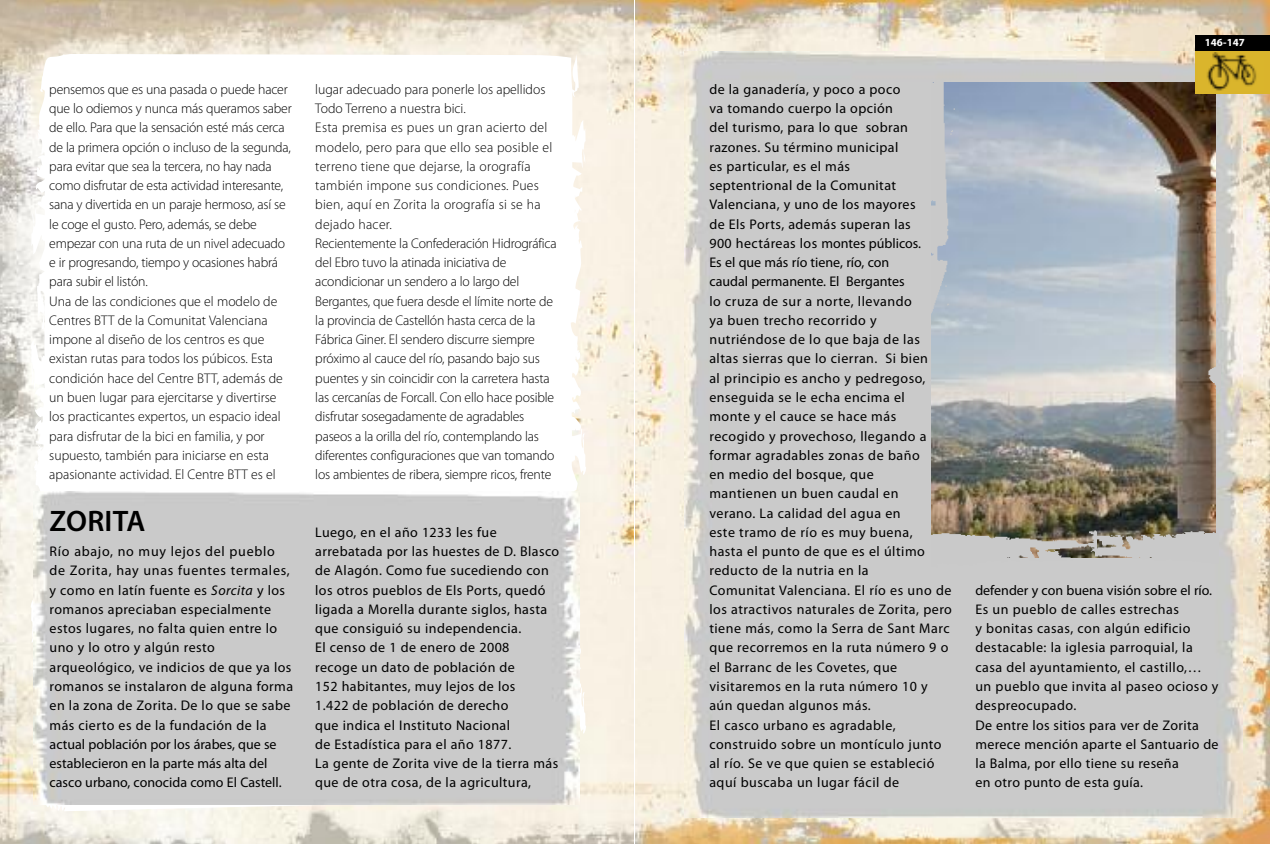
<style>
.page{position:relative;width:1270px;height:844px;background:#fff}
.page>*{position:absolute;margin:0;border:0;box-sizing:border-box;transform-origin:0 0}
.t1{font:600 29.75px "Myriad Pro";letter-spacing:.01em;color:#000}
.t2{font:14px/19.2px "Myriad Pro";letter-spacing:.03em;color:#000}
.t3{font:300 14px/19.2px "Myriad Pro";letter-spacing:-.015em;color:#000}
.t4{font:700 10.85px "Myriad Pro";color:#fff}
.s1{font-style:italic}
</style>
<div class="page">
<img style="left:635px;top:0;width:635px;height:843px">
<svg style="left:0;top:0;width:634px;height:843px;background:#e9e1d2"></svg>
<svg style="left:30px;top:53px;width:557px;height:758px"></svg>
<img style="left:684px;top:51px;width:558px;height:765px">
<img style="left:931px;top:83px;width:285px;height:432px">
<img style="left:932px;top:74px;width:28px;height:433px">
<img style="left:1095px;top:515px;width:123px;height:54px">
<img style="left:1187px;top:338px;width:33px;height:172px">
<img style="left:931px;top:509px;width:166px;height:59px">
<div style="left:1196px;top:51px;width:74px;height:43px;background:#dab42c"></div>
<img style="left:1207px;top:53px;width:50px;height:38px">
<div style="left:1196px;top:35px;width:74px;height:16px;background:#000"></div>
<div style="left:34px;top:491px;width:545px;height:313px;background:#cacaca"></div>
<p class="t3" style="left:49px;top:80px;width:244px">pensemos que es una pasada o puede hacer que lo odiemos y nunca más queramos saber de ello. Para que la sensación esté más cerca de la primera opción o incluso de la segunda, para evitar que sea la tercera, no hay nada como disfrutar de esta actividad interesante, sana y divertida en un paraje hermoso, así se le coge el gusto. Pero, además, se debe empezar con una ruta de un nivel adecuado e ir progresando, tiempo y ocasiones habrá para subir el listón.<br>Una de las condiciones que el modelo de Centres BTT de la Comunitat Valenciana impone al diseño de los centros es que existan rutas para todos los púbicos. Esta condición hace del Centre BTT, además de un buen lugar para ejercitarse y divertirse los practicantes expertos, un espacio ideal para disfrutar de la bici en familia, y por supuesto, también para iniciarse en esta apasionante actividad. El Centre BTT es el</p>
<p class="t3" style="left:315px;top:80px;width:243px">lugar adecuado para ponerle los apellidos Todo Terreno a nuestra bici.<br>Esta premisa es pues un gran acierto del modelo, pero para que ello sea posible el terreno tiene que dejarse, la orografía también impone sus condiciones. Pues bien, aquí en Zorita la orografía si se ha dejado hacer.<br>Recientemente la Confederación Hidrográfica del Ebro tuvo la atinada iniciativa de acondicionar un sendero a lo largo del Bergantes, que fuera desde el límite norte de la provincia de Castellón hasta cerca de la Fábrica Giner. El sendero discurre siempre próximo al cauce del río, pasando bajo sus puentes y sin coincidir con la carretera hasta las cercanías de Forcall. Con ello hace posible disfrutar sosegadamente de agradables paseos a la orilla del río, contemplando las diferentes configuraciones que van tomando los ambientes de ribera, siempre ricos, frente</p>
<p class="t2" style="left:709px;top:80px;width:244px">de la ganadería, y poco a poco<br>va tomando cuerpo la opción<br>del turismo, para lo que sobran razones. Su término municipal<br>es particular, es el más<br>septentrional de la Comunitat<br>Valenciana, y uno de los mayores<br>de Els Ports, además superan las<br>900 hectáreas los montes públicos.<br>Es el que más río tiene, río, con<br>caudal permanente. El Bergantes<br>lo cruza de sur a norte, llevando<br>ya buen trecho recorrido y nutriéndose de lo que baja de las altas sierras que lo cierran. Si bien<br>al principio es ancho y pedregoso, enseguida se le echa encima el<br>monte y el cauce se hace más recogido y provechoso, llegando a formar agradables zonas de baño<br>en medio del bosque, que<br>mantienen un buen caudal en<br>verano. La calidad del agua en<br>este tramo de río es muy buena,<br>hasta el punto de que es el último reducto de la nutria en la<br>Comunitat Valenciana. El río es uno de los atractivos naturales de Zorita, pero tiene más, como la Serra de Sant Marc que recorremos en la ruta número 9 o el Barranc de les Covetes, que visitaremos en la ruta número 10 y aún quedan algunos más.<br>El casco urbano es agradable, construido sobre un montículo junto al río. Se ve que quien se estableció aquí buscaba un lugar fácil de</p>
<h1 class="t1" style="left:50px;top:509px;width:97px">ZORITA</h1>
<p class="t2" style="left:50px;top:542px;width:245px">Río abajo, no muy lejos del pueblo de Zorita, hay unas fuentes termales, y como en latín fuente es <span class="s1">Sorcita</span> y los romanos apreciaban especialmente estos lugares, no falta quien entre lo uno y lo otro y algún resto arqueológico, ve indicios de que ya los romanos se instalaron de alguna forma en la zona de Zorita. De lo que se sabe más cierto es de la fundación de la actual población por los árabes, que se establecieron en la parte más alta del casco urbano, conocida como El Castell.</p>
<p class="t2" style="left:315px;top:523px;width:246px">Luego, en el año 1233 les fue arrebatada por las huestes de D. Blasco de Alagón. Como fue sucediendo con los otros pueblos de Els Ports, quedó ligada a Morella durante siglos, hasta que consiguió su independencia.<br>El censo de 1 de enero de 2008<br>recoge un dato de población de<br>152 habitantes, muy lejos de los<br>1.422 de población de derecho<br>que indica el Instituto Nacional<br>de Estadística para el año 1877.<br>La gente de Zorita vive de la tierra más que de otra cosa, de la agricultura,</p>
<p class="t4" style="left:1205px;top:38px;width:42px">146-147</p>
<p class="t2" style="left:975px;top:581px;width:245px">defender y con buena visión sobre el río.<br>Es un pueblo de calles estrechas<br>y bonitas casas, con algún edificio destacable: la iglesia parroquial, la casa del ayuntamiento, el castillo,… un pueblo que invita al paseo ocioso y despreocupado.<br>De entre los sitios para ver de Zorita merece mención aparte el Santuario de la Balma, por ello tiene su reseña<br>en otro punto de esta guía.</p>
</div>
